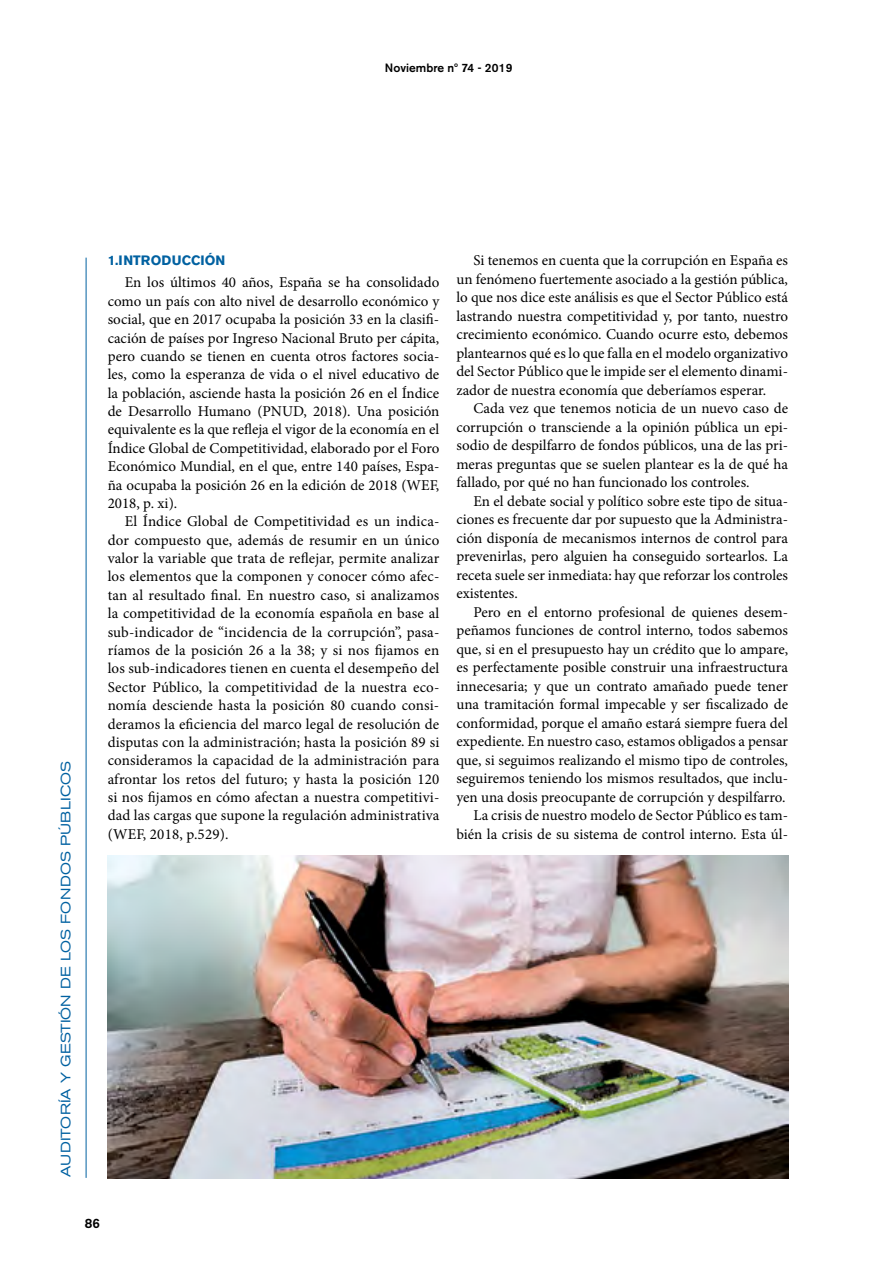
<style>
.page{position:relative;width:893px;height:1263px;background:#fff}
.page>*{position:absolute;margin:0;border:0;box-sizing:border-box;transform-origin:0 0}
.t1{font:15px/18.3px "Minion Pro";color:#000;text-align:justify}
.t2{font:expanded 13.5px "Akzidenz Grotesk BE";letter-spacing:.02em;color:#0061a1}
.t3{font:700 13.5px "Akzidenz Grotesk BE";color:#0061a1}
.t4{font:500 13.5px "Akzidenz Grotesk BE";color:#000}
.t5{font:500 12px "Akzidenz Grotesk BE";color:#000}
</style>
<div class="page">
<hr style="left:86px;top:258px;width:1px;height:920px;background:#0061a1">
<img style="left:108px;top:855px;width:680px;height:324px">
<p class="t5" style="left:385px;top:61px;width:129px">Noviembre nº 74 - 2019</p>
<p class="t2" style="left:58px;top:1177px;width:418px;rotate:-90deg">AUDITORÍA Y GESTIÓN DE LOS FONDOS PÚBLICOS</p>
<p class="t3" style="left:108px;top:252px;width:119px">1.INTRODUCCIÓN</p>
<p class="t1" style="left:108px;top:274px;width:333px;text-indent:17px">En los últimos 40 años, España se ha consolidado como un país con alto nivel de desarrollo económico y social, que en 2017 ocupaba la posición 33 en la clasifi&shy;cación de países por Ingreso Nacional Bruto per cápita, pero cuando se tienen en cuenta otros factores socia&shy;les, como la esperanza de vida o el nivel educativo de la población, asciende hasta la posición 26 en el Índice de Desarrollo Humano (PNUD, 2018). Una posición equivalente es la que refleja el vigor de la economía en el Índice Global de Competitividad, elaborado por el Foro Económico Mundial, en el que, entre 140 países, Espa&shy;ña ocupaba la posición 26 en la edición de 2018 (WEF, 2018, p. xi).</p>
<p class="t1" style="left:108px;top:512px;width:333px;text-indent:17px">El Índice Global de Competitividad es un indica&shy;dor compuesto que, además de resumir en un único valor la variable que trata de reflejar, permite analizar los elementos que la componen y conocer cómo afec&shy;tan al resultado final. En nuestro caso, si analizamos la competitividad de la economía española en base al sub-indicador de “incidencia de la corrupción”, pasa&shy;ríamos de la posición 26 a la 38; y si nos fijamos en los sub-indicadores tienen en cuenta el desempeño del Sector Público, la competitividad de la nuestra eco&shy;nomía desciende hasta la posición 80 cuando consi&shy;deramos la eficiencia del marco legal de resolución de disputas con la administración; hasta la posición 89 si consideramos la capacidad de la administración para afrontar los retos del futuro; y hasta la posición 120 si nos fijamos en cómo afectan a nuestra competitivi&shy;dad las cargas que supone la regulación administrativa (WEF, 2018, p.529).</p>
<p class="t1" style="left:456px;top:251px;width:333px;text-indent:17px">Si tenemos en cuenta que la corrupción en España es un fenómeno fuertemente asociado a la gestión pública, lo que nos dice este análisis es que el Sector Público está lastrando nuestra competitividad y, por tanto, nuestro crecimiento económico. Cuando ocurre esto, debemos plantearnos qué es lo que falla en el modelo organizativo del Sector Público que le impide ser el elemento dinami&shy;zador de nuestra economía que deberíamos esperar.</p>
<p class="t1" style="left:456px;top:399px;width:333px;text-indent:17px">Cada vez que tenemos noticia de un nuevo caso de corrupción o transciende a la opinión pública un epi&shy;sodio de despilfarro de fondos públicos, una de las pri&shy;meras preguntas que se suelen plantear es la de qué ha fallado, por qué no han funcionado los controles.</p>
<p class="t1" style="left:456px;top:492px;width:333px;text-indent:17px">En el debate social y político sobre este tipo de situa&shy;ciones es frecuente dar por supuesto que la Administra&shy;ción disponía de mecanismos internos de control para prevenirlas, pero alguien ha conseguido sortearlos. La receta suele ser inmediata: hay que reforzar los controles existentes.</p>
<p class="t1" style="left:456px;top:603px;width:333px;text-align:right">Pero en el entorno profesional de quienes desem&shy;peñamos funciones de control interno, todos sabemos que, si en el presupuesto hay un crédito que lo ampare, es perfectamente posible construir una infraestructura innecesaria; y que un contrato amañado puede tener una tramitación formal impecable y ser fiscalizado de conformidad, porque el amaño estará siempre fuera del expediente. En nuestro caso, estamos obligados a pensar que, si seguimos realizando el mismo tipo de controles, seguiremos teniendo los mismos resultados, que inclu&shy;yen una dosis preocupante de corrupción y despilfarro.<br>La crisis de nuestro modelo de Sector Público es tam&shy;bién la crisis de su sistema de control interno. Esta úl-</p>
<p class="t4" style="left:85px;top:1215px;width:17px">86</p>
</div>
